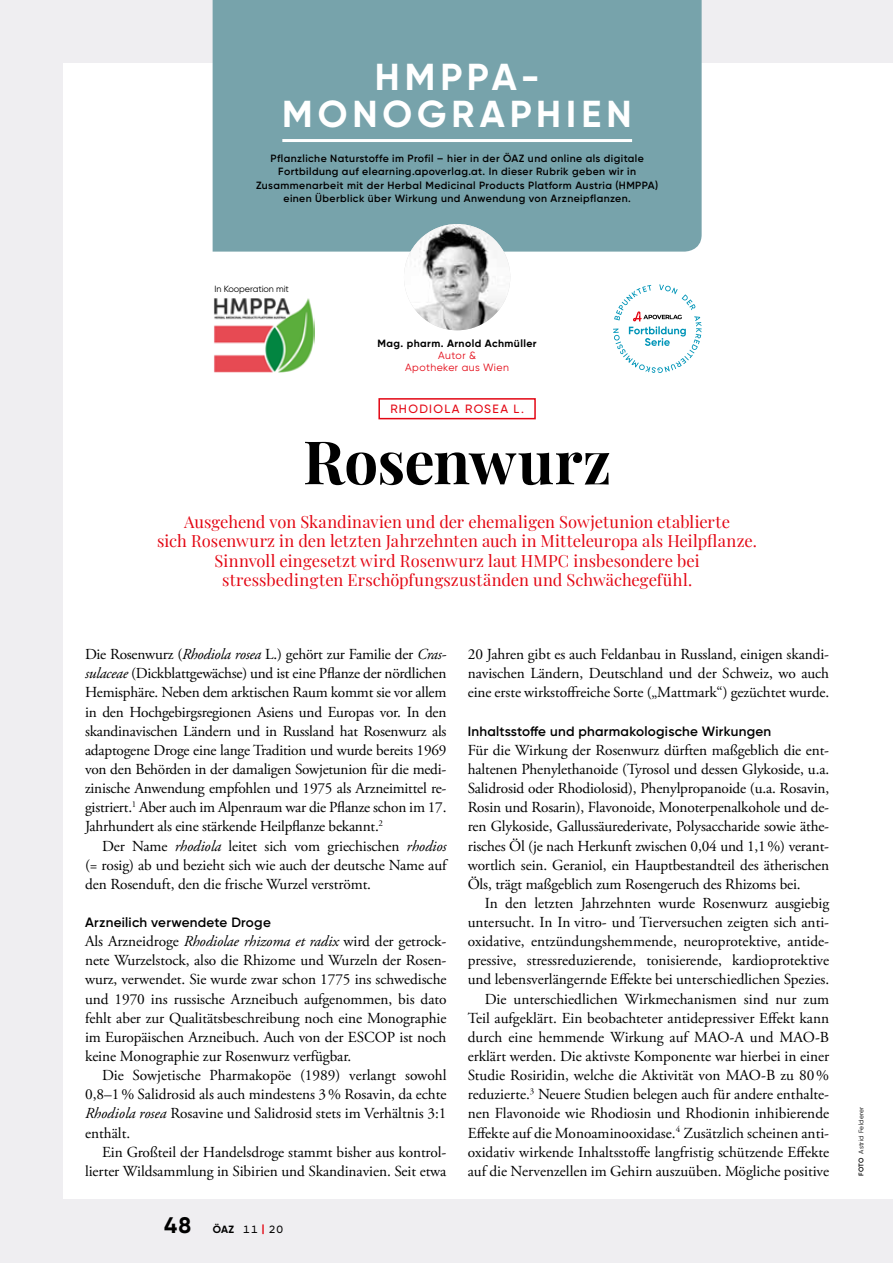
<style>
.page{position:relative;width:893px;height:1263px;background:#efeef1}
.page>*{position:absolute;margin:0;border:0;box-sizing:border-box;transform-origin:0 0}
.t1{font:700 60px "Playfair Display";letter-spacing:-.01em;color:#000}
.t2{font:700 37.5px/37.5px "Gilroy";letter-spacing:.13em;color:#fff;text-align:center}
.t3{font:16.5px/19.5px "Playfair Display";color:#e30613;text-align:center}
.t4{font:15.3px/19.2px "Adobe Garamond Pro";color:#000;text-align:justify}
.t5{font:600 13.5px "Gilroy";letter-spacing:.02em;color:#000}
.t6{font:500 12px "Gilroy";letter-spacing:.11em;color:#e30613}
.t7{font:600 10.5px/13.5px "Gilroy";letter-spacing:.04em;color:#000;text-align:center}
.t8{font:700 10.5px "Gilroy";letter-spacing:.04em;color:#000}
.t9{font:10.5px/12px "Gilroy";letter-spacing:.04em;color:#e30613;text-align:center}
.t10{font:500 10.5px "Gilroy";color:#000}
.t11{font:9px "Gilroy";letter-spacing:-.005em;color:#000}
.t12{font:6.75px "Gilroy";letter-spacing:.03em;color:#000}
.s1{font-style:italic}
.s2{font-weight:700;font-size:22.5px}
.s3{font-weight:700}
.s4{font-weight:700;color:#e30613}
.s5{font-weight:600}
</style>
<div class="page">
<div style="left:64px;top:64px;width:829px;height:1135px;background:#fff"></div>
<div style="left:213px;top:0;width:489px;height:252px;background:#77a3ab"></div>
<hr style="left:282px;top:139px;width:350px;height:3px;background:#fff">
<img style="left:214px;top:298px;width:100px;height:75px">
<svg style="left:613px;top:284px;width:89px;height:89px"></svg>
<div style="left:378px;top:398px;width:158px;height:21px;border:2px solid #e30613"></div>
<img style="left:404px;top:224px;width:106px;height:106px;border-radius:53px">
<h2 class="t2" style="left:282px;top:57px;width:351px">HMPPA-<br>MONOGRAPHIEN</h2>
<p class="t7" style="left:256px;top:151px;width:404px">Pflanzliche Naturstoffe im Profil – hier in der ÖAZ und online als digitale Fortbildung auf elearning.apoverlag.at. In dieser Rubrik geben wir in Zusammenarbeit mit der Herbal Medicinal Products Platform Austria (HMPPA) einen Überblick über Wirkung und Anwendung von Arzneipflanzen.</p>
<p class="t11" style="left:214px;top:283px;width:76px">In Kooperation mit</p>
<p class="t8" style="left:377px;top:337px;width:161px">Mag. pharm. Arnold Achmüller</p>
<p class="t9" style="left:405px;top:349px;width:105px">Autor &amp;<br>Apotheker aus Wien</p>
<p class="t6" style="left:390px;top:402px;width:135px">RHODIOLA ROSEA L.</p>
<h1 class="t1" style="left:303px;top:415px;width:310px">Rosenwurz</h1>
<p class="t3" style="left:157px;top:510px;width:601px">Ausgehend von Skandinavien und der ehemaligen Sowjetunion etablierte<br>sich Rosenwurz in den letzten Jahrzehnten auch in Mitteleuropa als Heilpflanze.<br>Sinnvoll eingesetzt wird Rosenwurz laut HMPC insbesondere bei stressbedingten Erschöpfungszuständen und Schwächegefühl.</p>
<p class="t4" style="left:85px;top:645px;width:363px">Die Rosenwurz (<span class="s1">Rhodiola rosea</span> L.) gehört zur Familie der <span class="s1">Cras&shy;sulaceae</span> (Dickblattgewächse) und ist eine Pflanze der nördlichen Hemisphäre. Neben dem arktischen Raum kommt sie vor allem in den Hochgebirgsregionen Asiens und Europas vor. In den skandinavischen Ländern und in Russland hat Rosenwurz als adaptogene Droge eine lange Tradition und wurde bereits 1969 von den Behörden in der damaligen Sowjetunion für die medi&shy;zinische Anwendung empfohlen und 1975 als Arzneimittel re&shy;gistriert.<sup>1</sup> Aber auch im Alpenraum war die Pflanze schon im 17.<br>Jahrhundert als eine stärkende Heilpflanze bekannt.<sup>2</sup></p>
<p class="t4" style="left:85px;top:836px;width:363px;text-indent:17px">Der Name <span class="s1">rhodiola</span> leitet sich vom griechischen <span class="s1">rhodios </span>(= rosig) ab und bezieht sich wie auch der deutsche Name auf den Rosenduft, den die frische Wurzel verströmt.</p>
<p class="t5" style="left:85px;top:914px;width:187px">Arzneilich verwendete Droge</p>
<p class="t4" style="left:85px;top:932px;width:363px">Als Arzneidroge <span class="s1">Rhodiolae rhizoma et radix</span> wird der getrock&shy;nete Wurzelstock, also die Rhizome und Wurzeln der Rosen&shy;wurz, verwendet. Sie wurde zwar schon 1775 ins schwedische und 1970 ins russische Arzneibuch aufgenommen, bis dato fehlt aber zur Qualitätsbeschreibung noch eine Monographie im Europäischen Arzneibuch. Auch von der ESCOP ist noch keine Monographie zur Rosenwurz verfügbar.</p>
<p class="t4" style="left:85px;top:1066px;width:363px;text-indent:17px">Die Sowjetische Pharmakopöe (1989) verlangt sowohl 0,8–1% Salidrosid als auch mindestens 3% Rosavin, da echte <span class="s1">Rhodiola rosea</span> Rosavine und Salidrosid stets im Verhältnis 3:1 enthält.</p>
<p class="t4" style="left:85px;top:1143px;width:363px;text-align:right">Ein Großteil der Handelsdroge stammt bisher aus kontrol&shy;lierter Wildsammlung in Sibirien und Skandinavien. Seit etwa</p>
<p class="t10" style="left:164px;top:1223px;width:120px"><span class="s2">48</span> <span class="s3">ÖAZ</span> 11 <span class="s4">|</span> 20</p>
<p class="t4" style="left:468px;top:645px;width:363px">20 Jahren gibt es auch Feldanbau in Russland, einigen skandi&shy;navischen Ländern, Deutschland und der Schweiz, wo auch eine erste wirkstoffreiche Sorte („Mattmark“) gezüchtet wurde.</p>
<p class="t5" style="left:468px;top:722px;width:305px">Inhaltsstoffe und pharmakologische Wirkungen</p>
<p class="t4" style="left:468px;top:741px;width:363px">Für die Wirkung der Rosenwurz dürften maßgeblich die ent&shy;haltenen Phenylethanoide (Tyrosol und dessen Glykoside, u.a.<br>Salidrosid oder Rhodiolosid), Phenylpropanoide (u.a. Rosavin, Rosin und Rosarin), Flavonoide, Monoterpenalkohole und de&shy;ren Glykoside, Gallussäurederivate, Polysaccharide sowie äthe&shy;risches Öl (je nach Herkunft zwischen 0,04 und 1,1%) verant&shy;wortlich sein. Geraniol, ein Hauptbestandteil des ätherischen Öls, trägt maßgeblich zum Rosengeruch des Rhizoms bei.</p>
<p class="t4" style="left:468px;top:894px;width:363px;text-align:right">In den letzten Jahrzehnten wurde Rosenwurz ausgiebig untersucht. In In vitro- und Tierversuchen zeigten sich anti&shy;oxidative, entzündungshemmende, neuroprotektive, antide&shy;pressive, stressreduzierende, tonisierende, kardioprotektive und lebensverlängernde Effekte bei unterschiedlichen Spezies.<br>Die unterschiedlichen Wirkmechanismen sind nur zum Teil aufgeklärt. Ein beobachteter antidepressiver Effekt kann durch eine hemmende Wirkung auf MAO-A und MAO-B erklärt werden. Die aktivste Komponente war hierbei in einer Studie Rosiridin, welche die Aktivität von MAO-B zu 80% reduzierte.<sup>3</sup> Neuere Studien belegen auch für andere enthalte&shy;nen Flavonoide wie Rhodiosin und Rhodionin inhibierende Effekte auf die Monoaminooxidase.<sup>4</sup> Zusätzlich scheinen anti&shy;oxidativ wirkende Inhaltsstoffe langfristig schützende Effekte auf die Nervenzellen im Gehirn auszuüben. Mögliche positive</p>
<p class="t12" style="left:857px;top:1176px;width:70px;rotate:-90deg"><span class="s5">FOTO</span> Astrid Felderer</p>
</div>
